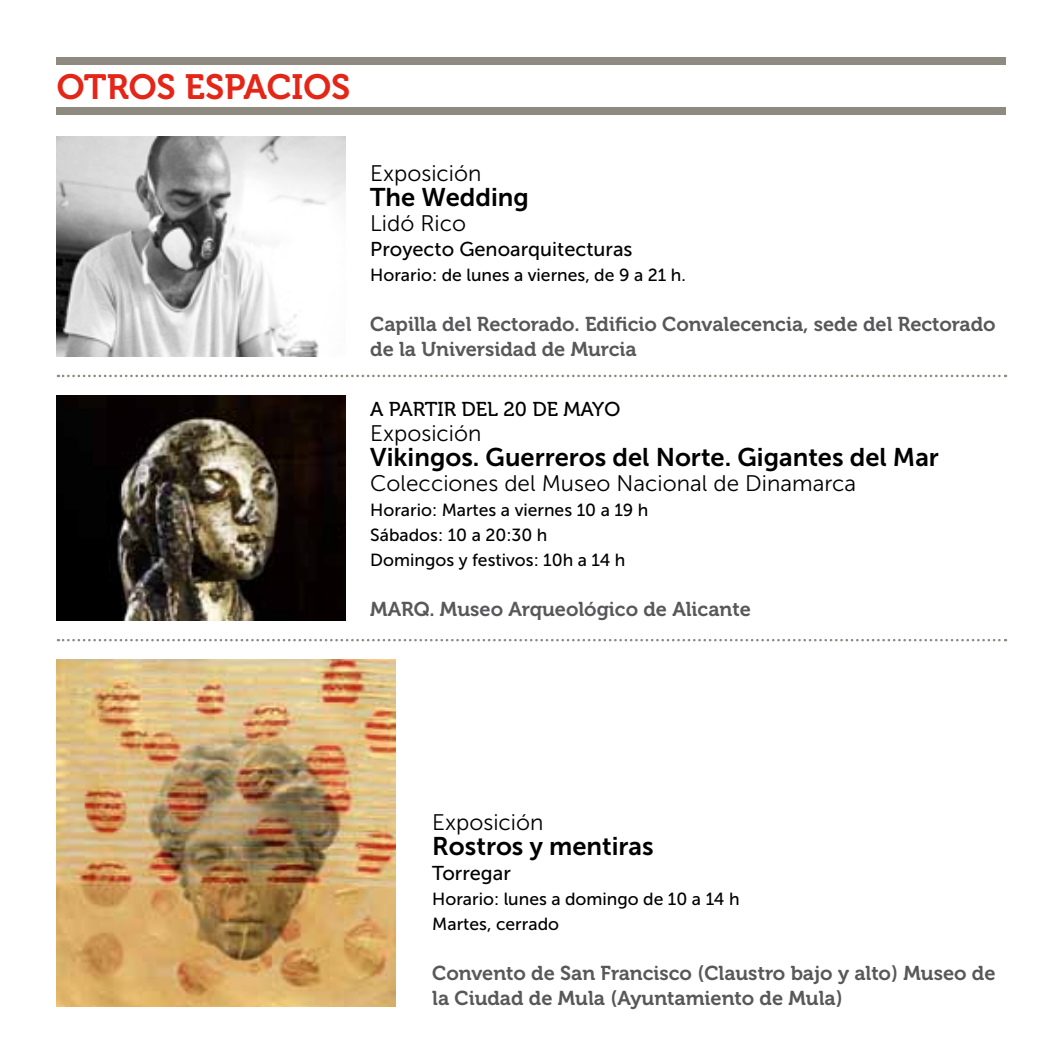
<style>
.page{position:relative;width:1063px;height:1063px;background:#fff}
.page>*{position:absolute;margin:0;border:0;box-sizing:border-box;transform-origin:0 0}
.t1{font:35px "Museo 700";color:#e42618}
.t2{font:25.5px "Museo Sans 700";color:#000}
.t3{font:22.5px "Museo Sans 300";color:#000}
.t4{font:20px/25px "Museo 700";color:#58585a}
.t5{font:20px "Museo Sans 500";color:#000}
.t6{font:20px "Museo 500";color:#000}
.t7{font:17.5px/25px "Museo Sans 500";color:#000}
</style>
<div class="page">
<div style="left:57px;top:57px;width:949px;height:8px;background:#8f8a80"></div>
<div style="left:57px;top:107px;width:949px;height:8px;background:#8f8a80"></div>
<img style="left:57px;top:136px;width:289px;height:220px">
<img style="left:57px;top:396px;width:289px;height:224px">
<svg style="left:58px;top:375px;width:948px;height:2px"></svg>
<svg style="left:58px;top:639px;width:948px;height:2px"></svg>
<img style="left:57px;top:660px;width:338px;height:346px">
<h1 class="t1" style="left:57px;top:67px;width:295px">OTROS ESPACIOS</h1>
<p class="t3" style="left:370px;top:161px;width:113px">Exposición</p>
<p class="t2" style="left:370px;top:183px;width:160px">The Wedding</p>
<p class="t3" style="left:370px;top:211px;width:97px">Lidó Rico</p>
<p class="t5" style="left:370px;top:238px;width:264px">Proyecto Genoarquitecturas</p>
<p class="t7" style="left:370px;top:263px;width:317px">Horario: de lunes a viernes, de 9 a 21 h.</p>
<p class="t4" style="left:370px;top:312px;width:627px">Capilla del Rectorado. Edificio Convalecencia, sede del Rectorado de la Universidad de Murcia</p>
<p class="t6" style="left:370px;top:398px;width:42px">A PARTIR</p>
<p class="t6" style="left:462px;top:398px;width:13px">DEL</p>
<p class="t6" style="left:504px;top:398px;width:75px">20 DE MAYO</p>
<p class="t3" style="left:370px;top:421px;width:113px">Exposición</p>
<p class="t2" style="left:370px;top:443px;width:570px">Vikingos. Guerreros del Norte. Gigantes del Mar</p>
<p class="t3" style="left:370px;top:471px;width:488px">Colecciones del Museo Nacional de Dinamarca</p>
<p class="t7" style="left:370px;top:497px;width:280px">Horario: Martes a viernes 10 a 19 h<br>Sábados: 10 a 20:30 h<br>Domingos y festivos: 10h a 14 h</p>
<p class="t4" style="left:370px;top:597px;width:382px">MARQ. Museo Arqueológico de Alicante</p>
<p class="t3" style="left:432px;top:810px;width:113px">Exposición</p>
<p class="t2" style="left:432px;top:832px;width:223px">Rostros y mentiras</p>
<p class="t5" style="left:432px;top:862px;width:80px">Torregar</p>
<p class="t7" style="left:432px;top:886px;width:309px">Horario: lunes a domingo de 10 a 14 h<br>Martes, cerrado</p>
<p class="t4" style="left:432px;top:960px;width:565px">Convento de San Francisco (Claustro bajo y alto) Museo de la Ciudad de Mula (Ayuntamiento de Mula)</p>
</div>
